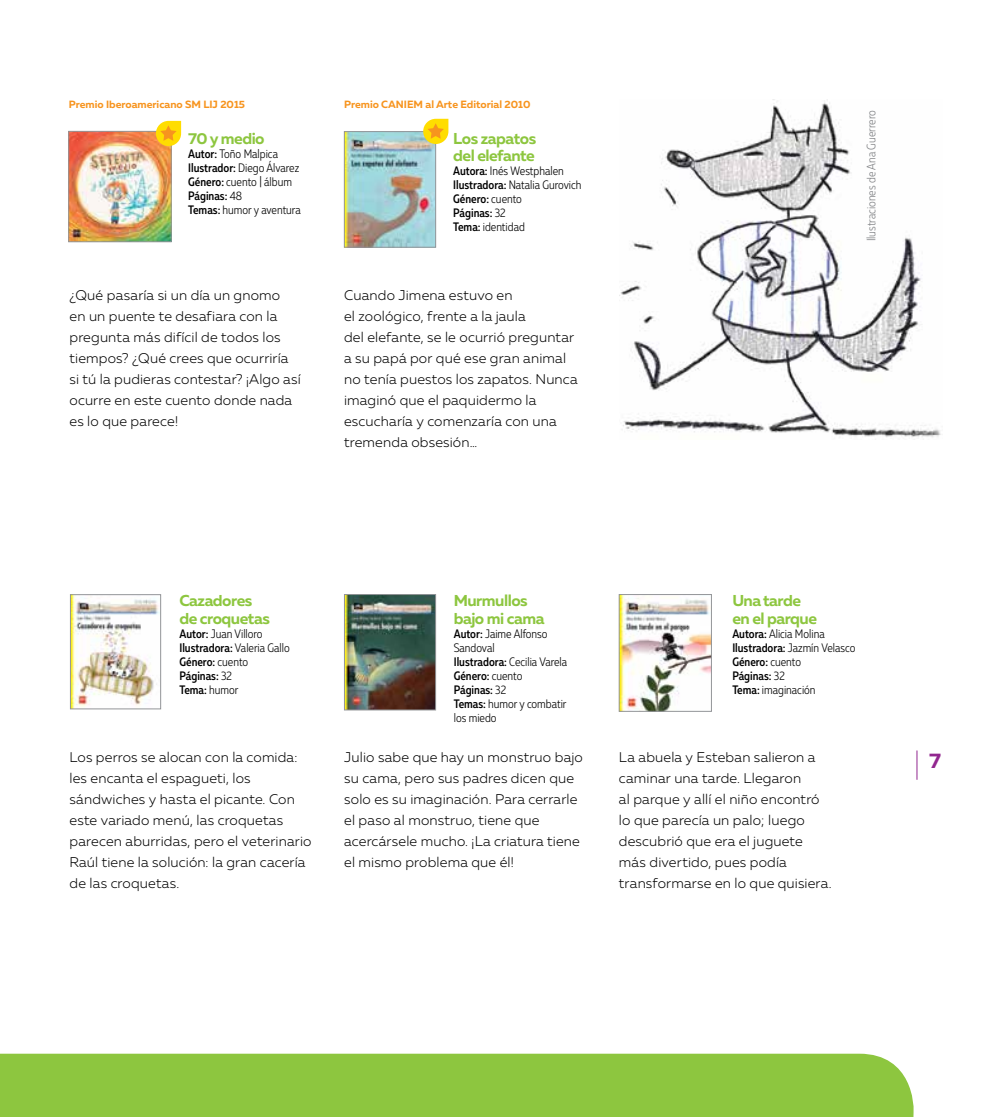
<style>
.page{position:relative;width:993px;height:1117px;background:#fff}
.page>*{position:absolute;margin:0;border:0;box-sizing:border-box;transform-origin:0 0}
.t1{font:700 21px "Muller";color:#92278f}
.t2{font:700 15.75px/17.5px "Muller";letter-spacing:-.03em;color:#8dc63f}
.t3{font:300 14px/21px "Muller";letter-spacing:.01em;color:#000}
.t4{font:300 12.25px/14px "Muller Narrow";color:#000}
.t5{font:500 12.25px/14px "Muller Narrow";color:#000}
.t6{font:300 12.25px "Muller Narrow";color:#808285}
.t7{font:700 10.5px "Muller";color:#f7941e}
.s1{font-weight:500}
.s2{font-weight:300}
</style>
<div class="page">
<svg style="left:916px;top:750px;width:1px;height:29px"></svg>
<img style="left:70px;top:133px;width:99px;height:107px">
<div style="left:68px;top:131px;width:103px;height:111px;border:1px solid #939598"></div>
<img style="left:346px;top:133px;width:87px;height:112px">
<div style="left:344px;top:131px;width:91px;height:116px;border:1px solid #939598"></div>
<img style="left:72px;top:596px;width:87px;height:111px">
<div style="left:70px;top:594px;width:91px;height:115px;border:1px solid #939598"></div>
<img style="left:346px;top:596px;width:87px;height:112px">
<div style="left:344px;top:594px;width:91px;height:116px;border:1px solid #939598"></div>
<img style="left:620px;top:596px;width:89px;height:113px">
<div style="left:618px;top:594px;width:93px;height:117px;border:1px solid #939598"></div>
<svg style="left:156px;top:121px;width:25px;height:25px"></svg>
<svg style="left:423px;top:119px;width:25px;height:25px"></svg>
<div style="left:0;top:1053px;width:913px;height:63px;background:#8dc63f"></div>
<img style="left:619px;top:101px;width:322px;height:337px">
<p class="t7" style="left:69px;top:98px;width:178px">Premio Iberoamericano SM LIJ 2015</p>
<p class="t7" style="left:344px;top:98px;width:188px">Premio CANIEM al Arte Editorial 2010</p>
<p class="t2" style="left:188px;top:129px;width:78px">70 y medio</p>
<p class="t4" style="left:188px;top:146px;width:114px"><span class="s1">Autor:</span> Toño Malpica<br><span class="s1">Ilustrador:</span> Diego Álvarez<br><span class="s1">Género:</span> cuento | álbum<br><span class="s1">Páginas:</span> 48<br><span class="s1">Temas:</span> humor y aventura</p>
<p class="t2" style="left:453px;top:129px;width:84px">Los zapatos del elefante</p>
<p class="t4" style="left:453px;top:164px;width:130px"><span class="s1">Autora:</span> Inés Westphalen<br><span class="s1">Ilustradora:</span> Natalia Gurovich<br><span class="s1">Género:</span> cuento<br><span class="s1">Páginas:</span> 32<br><span class="s1">Tema:</span> identidad</p>
<p class="t3" style="left:69px;top:284px;width:233px">¿Qué pasaría si un día un gnomo<br>en un puente te desafiara con la pregunta más difícil de todos los tiempos? ¿Qué crees que ocurriría si tú la pudieras contestar? ¡Algo así ocurre en este cuento donde nada es lo que parece!</p>
<p class="t3" style="left:344px;top:284px;width:235px">Cuando Jimena estuvo en<br>el zoológico, frente a la jaula<br>del elefante, se le ocurrió preguntar a su papá por qué ese gran animal no tenía puestos los zapatos. Nunca imaginó que el paquidermo la escucharía y comenzaría con una tremenda obsesión…</p>
<p class="t6" style="left:863px;top:241px;width:132px;rotate:-90deg">Ilustraciones de Ana Guerrero</p>
<p class="t2" style="left:179px;top:591px;width:92px">Cazadores de croquetas</p>
<p class="t5" style="left:179px;top:626px;width:112px">Autor: <span class="s2">Juan Villoro<br></span>Ilustradora: <span class="s2">Valeria Gallo<br></span>Género: <span class="s2">cuento<br></span>Páginas: <span class="s2">32<br></span>Tema: <span class="s2">humor</span></p>
<p class="t2" style="left:453px;top:591px;width:92px">Murmullos bajo mi cama</p>
<p class="t4" style="left:453px;top:626px;width:115px"><span class="s1">Autor:</span> Jaime Alfonso<br>Sandoval<br><span class="s1">Ilustradora:</span> Cecilia Varela<br><span class="s1">Género:</span> cuento<br><span class="s1">Páginas:</span> 32<br><span class="s1">Temas:</span> humor y combatir los miedo</p>
<p class="t2" style="left:732px;top:591px;width:86px">Una tarde en el parque</p>
<p class="t4" style="left:732px;top:626px;width:124px"><span class="s1">Autora:</span> Alicia Molina<br><span class="s1">Ilustradora:</span> Jazmín Velasco<br><span class="s1">Género:</span> cuento<br><span class="s1">Páginas:</span> 32<br><span class="s1">Tema:</span> imaginación</p>
<p class="t3" style="left:69px;top:746px;width:243px">Los perros se alocan con la comida: les encanta el espagueti, los sándwiches y hasta el picante. Con este variado menú, las croquetas parecen aburridas, pero el veterinario<br>Raúl tiene la solución: la gran cacería de las croquetas.</p>
<p class="t3" style="left:344px;top:746px;width:240px">Julio sabe que hay un monstruo bajo su cama, pero sus padres dicen que solo es su imaginación. Para cerrarle el paso al monstruo, tiene que acercársele mucho. ¡La criatura tiene el mismo problema que él!</p>
<p class="t3" style="left:618px;top:746px;width:214px">La abuela y Esteban salieron a caminar una tarde. Llegaron<br>al parque y allí el niño encontró lo que parecía un palo; luego descubrió que era el juguete más divertido, pues podía transformarse en lo que quisiera.</p>
<h1 class="t1" style="left:928px;top:747px;width:13px">7</h1>
</div>
